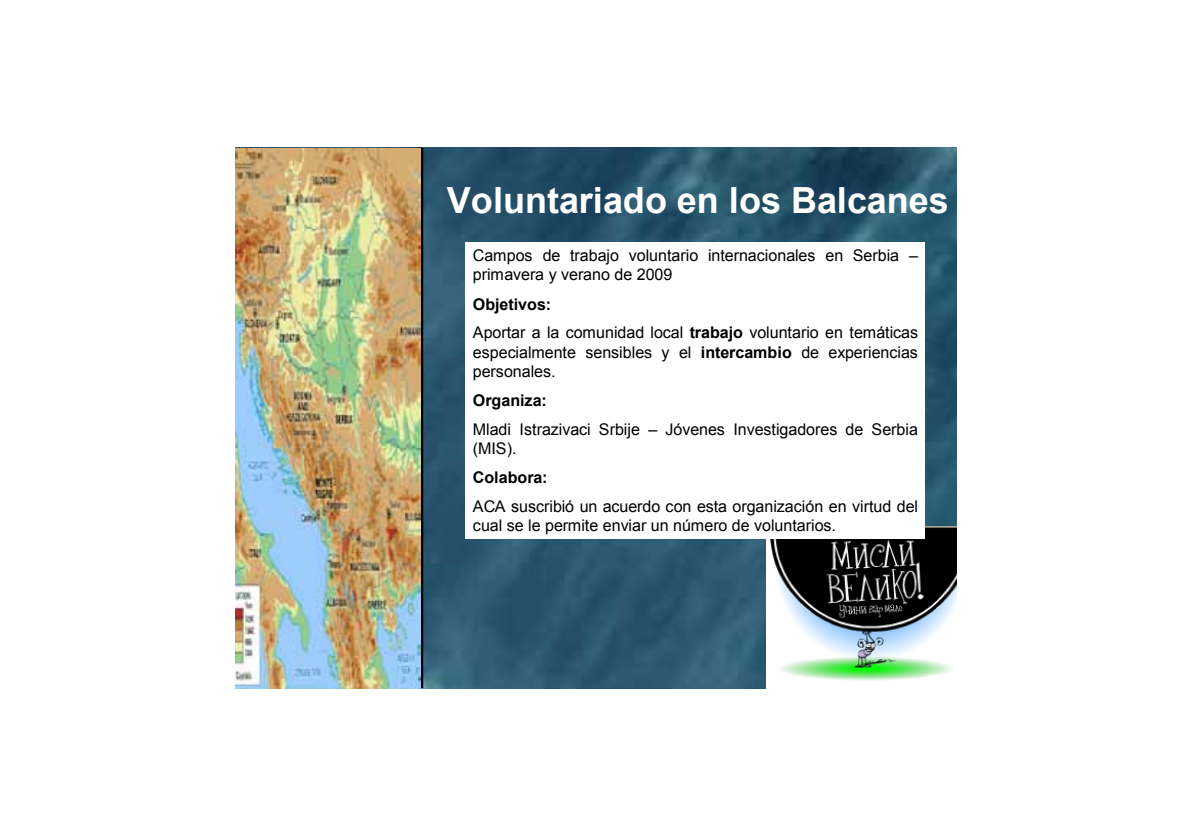
<style>
.page{position:relative;width:1191px;height:840px;background:#fff}
.page>*{position:absolute;margin:0;border:0;box-sizing:border-box;transform-origin:0 0}
.t1{font:700 36px "Arial";color:#fff}
.t2{font:16px/19.2px "Arial";letter-spacing:-.005em;color:#000}
.t3{font:700 16px "Arial";color:#000}
.s1{font-weight:700}
</style>
<div class="page">
<img style="left:236px;top:147px;width:720px;height:540px">
<svg style="left:417px;top:147px;width:6px;height:540px;background:#3d3a2e"></svg>
<img style="left:766px;top:526px;width:190px;height:161px">
<div style="left:465px;top:242px;width:460px;height:296px;background:#fff"></div>
<img style="left:236px;top:148px;width:184px;height:539px">
<h1 class="t1" style="left:447px;top:176px;width:503px">Voluntariado en los Balcanes</h1>
<p class="t2" style="left:473px;top:246px;width:446px">Campos de trabajo voluntario internacionales en Serbia – primavera y verano de 2009</p>
<p class="t2" style="left:473px;top:289px;width:447px;line-height:28.8px"><span class="s1">Objetivos:<br></span>Aportar a la comunidad local <span class="s1">trabajo</span> voluntario en temáticas</p>
<p class="t2" style="left:473px;top:342px;width:446px">especialmente sensibles y el <span class="s1">intercambio</span> de experiencias personales.</p>
<p class="t3" style="left:473px;top:389px;width:75px">Organiza:</p>
<p class="t2" style="left:473px;top:419px;width:446px">Mladi Istrazivaci Srbije – Jóvenes Investigadores de Serbia (MIS).</p>
<p class="t3" style="left:473px;top:466px;width:76px">Colabora:</p>
<p class="t2" style="left:473px;top:496px;width:446px">ACA suscribió un acuerdo con esta organización en virtud del cual se le permite enviar un número de voluntarios.</p>
</div>
